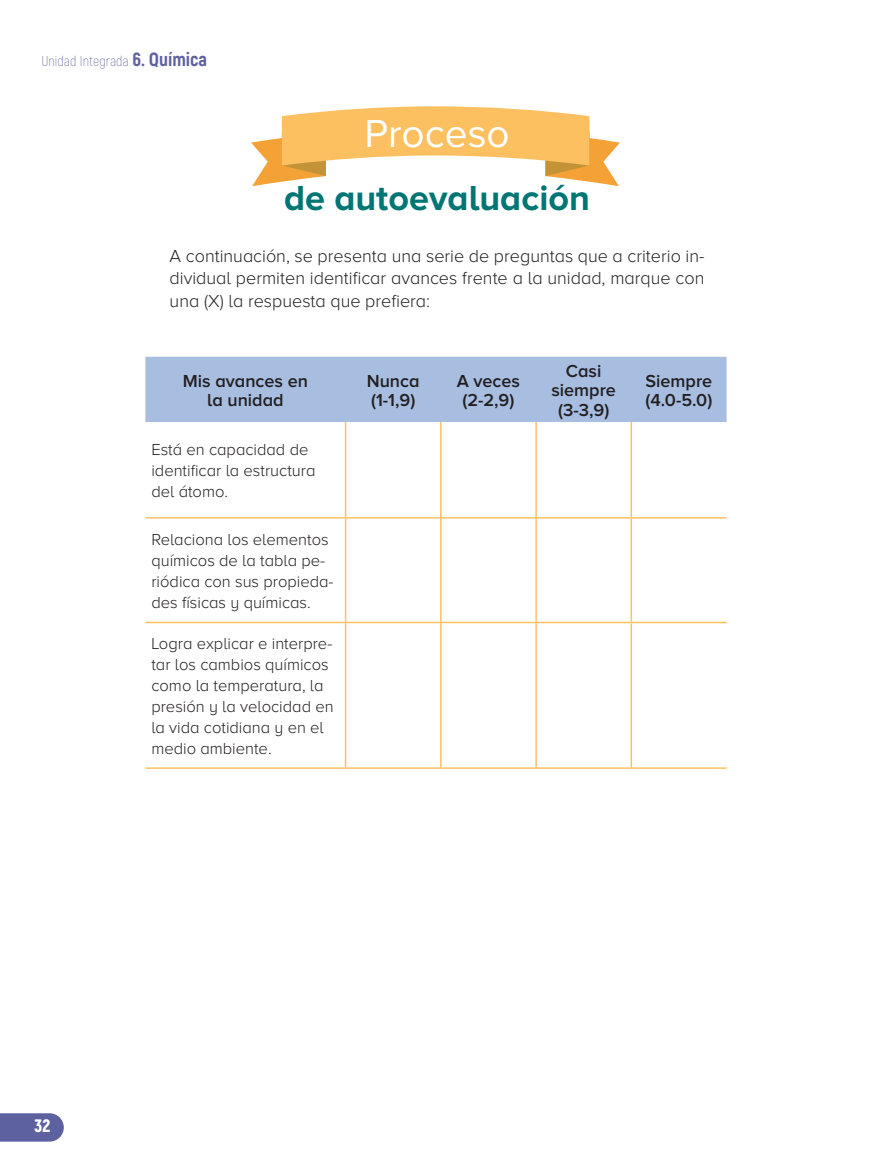
<style>
.page{position:relative;width:872px;height:1170px;background:#fff}
.page>*{position:absolute;margin:0;border:0;box-sizing:border-box;transform-origin:0 0}
.t1{font:40.5px "Proxima Nova A";color:#fff}
.t2{font:700 36px "Proxima Nova A";color:#007674}
.t3{font:300 18px/22.5px "Proxima Nova A";color:#231f20;text-align:justify}
.t4{font:600 18px/19.5px "Proxima Nova A";color:#231f20;text-align:center}
.t5{font:900 18px "Akrobat";color:#fff}
.t6{font:300 16.5px/21px "Proxima Nova A";color:#231f20}
.t7{font:200 14.25px "Akrobat";color:#5e619f}
.s1{font-weight:800;font-size:19.05px}
</style>
<div class="page">
<svg style="left:0;top:1113px;width:64px;height:28px;background:#676aa4"></svg>
<svg style="left:251px;top:106px;width:369px;height:80px"></svg>
<div style="left:145px;top:357px;width:581px;height:65px;background:#a7bee1"></div>
<hr style="left:345px;top:422px;width:1px;height:95px;background:#fdc061">
<hr style="left:440px;top:422px;width:1px;height:95px;background:#fdc061">
<hr style="left:535px;top:422px;width:2px;height:95px;background:#fdc061">
<hr style="left:630px;top:422px;width:2px;height:95px;background:#fdc061">
<hr style="left:145px;top:517px;width:200px;height:1px;background:#fdc061">
<hr style="left:345px;top:517px;width:96px;height:1px;background:#fdc061">
<hr style="left:345px;top:518px;width:1px;height:103px;background:#fdc061">
<hr style="left:441px;top:517px;width:95px;height:1px;background:#fdc061">
<hr style="left:440px;top:518px;width:1px;height:103px;background:#fdc061">
<hr style="left:536px;top:517px;width:95px;height:1px;background:#fdc061">
<hr style="left:535px;top:518px;width:2px;height:103px;background:#fdc061">
<hr style="left:631px;top:517px;width:95px;height:1px;background:#fdc061">
<hr style="left:630px;top:518px;width:2px;height:103px;background:#fdc061">
<hr style="left:145px;top:621px;width:200px;height:2px;background:#fdc061">
<hr style="left:345px;top:621px;width:96px;height:2px;background:#fdc061">
<hr style="left:345px;top:623px;width:1px;height:144px;background:#fdc061">
<hr style="left:441px;top:621px;width:95px;height:2px;background:#fdc061">
<hr style="left:440px;top:623px;width:1px;height:144px;background:#fdc061">
<hr style="left:536px;top:621px;width:95px;height:2px;background:#fdc061">
<hr style="left:535px;top:623px;width:2px;height:144px;background:#fdc061">
<hr style="left:631px;top:621px;width:95px;height:2px;background:#fdc061">
<hr style="left:630px;top:623px;width:2px;height:144px;background:#fdc061">
<hr style="left:145px;top:767px;width:200px;height:1px;background:#fdc061">
<hr style="left:345px;top:767px;width:96px;height:1px;background:#fdc061">
<hr style="left:441px;top:767px;width:95px;height:1px;background:#fdc061">
<hr style="left:536px;top:767px;width:95px;height:1px;background:#fdc061">
<hr style="left:631px;top:767px;width:95px;height:1px;background:#fdc061">
<p class="t7" style="left:41px;top:52px;width:167px">Unidad Integrada <span class="s1">6. Química</span></p>
<h1 class="t1" style="left:364px;top:111px;width:147px">Proceso</h1>
<h2 class="t2" style="left:284px;top:177px;width:307px">de autoevaluación</h2>
<p class="t3" style="left:170px;top:244px;width:536px">A continuación, se presenta una serie de preguntas que a criterio in&shy;dividual permiten identificar avances frente a la unidad, marque con una (X) la respuesta que prefiera:</p>
<p class="t4" style="left:183px;top:370px;width:127px">Mis avances en la unidad</p>
<p class="t4" style="left:367px;top:370px;width:54px;text-align:left">Nunca (1-1,9)</p>
<p class="t4" style="left:457px;top:370px;width:65px">A veces (2-2,9)</p>
<p class="t4" style="left:551px;top:361px;width:66px">Casi siempre (3-3,9)</p>
<p class="t4" style="left:645px;top:370px;width:68px;text-align:left">Siempre (4.0-5.0)</p>
<p class="t6" style="left:151px;top:439px;width:166px">Está en capacidad de identificar la estructura del átomo.</p>
<p class="t6" style="left:151px;top:529px;width:184px">Relaciona los elementos químicos de la tabla pe&shy;riódica con sus propieda&shy;des físicas y químicas.</p>
<p class="t6" style="left:151px;top:633px;width:184px">Logra explicar e interpre&shy;tar los cambios químicos como la temperatura, la presión y la velocidad en la vida cotidiana y en el medio ambiente.</p>
<p class="t5" style="left:35px;top:1114px;width:17px">32</p>
</div>
